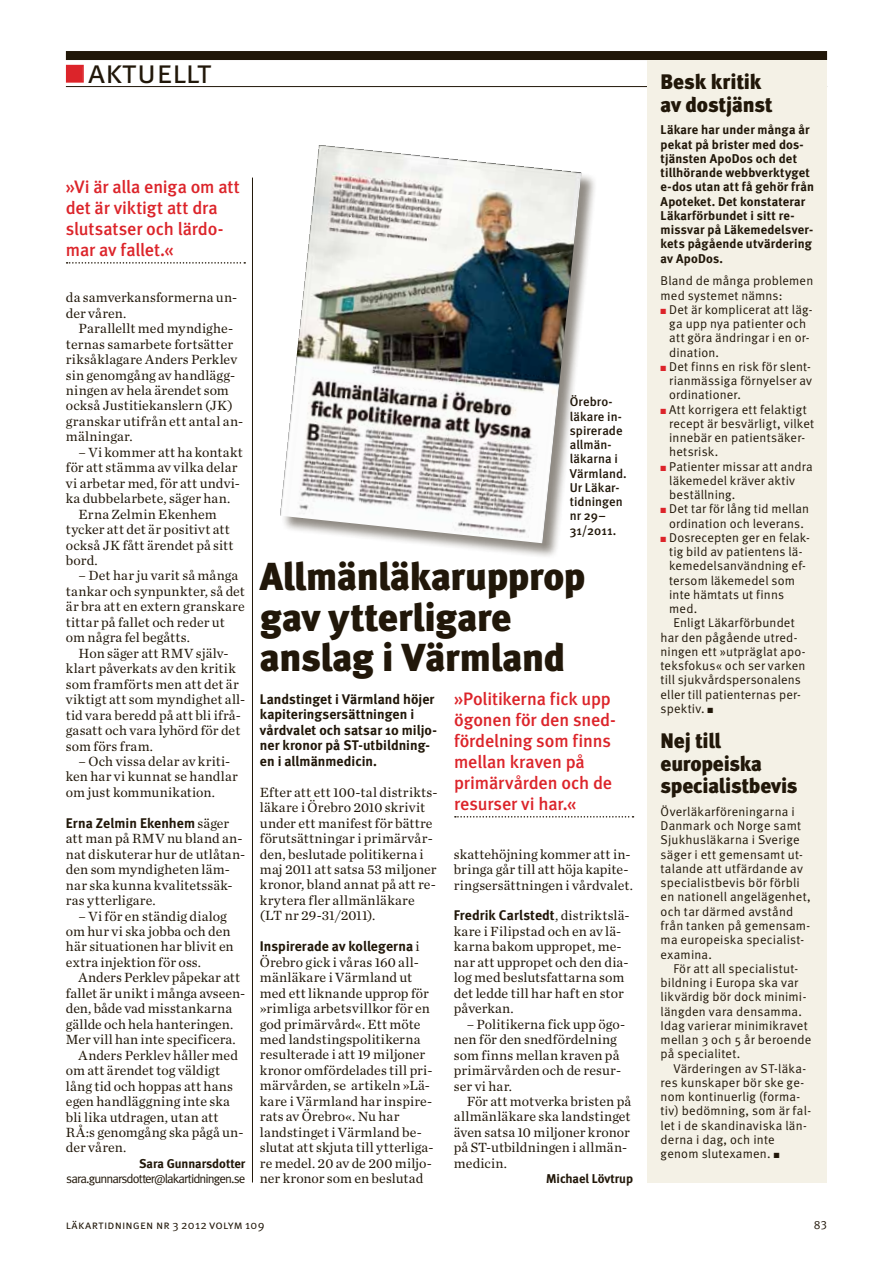
<style>
.page{position:relative;width:893px;height:1263px;background:#fff}
.page>*{position:absolute;margin:0;border:0;box-sizing:border-box;transform-origin:0 0}
.t1{font:39px/40.5px "Meta LT Black";letter-spacing:-.01em;color:#211709}
.t2{font:33px "Meta LT Normal Small Caps";color:#211709}
.t3{font:21px/22.5px "Meta LT Black";letter-spacing:-.01em;color:#211709}
.t4{font:18px/21px "Meta LT Medium";letter-spacing:-.01em;color:#dc242a}
.t5{font:13.95px/15.5px "Chronicle LT Text";letter-spacing:.01em;color:#211709}
.t6{font:13.95px/15.5px "Meta LT Bold";letter-spacing:.005em;color:#211709}
.t7{font:12.75px/14.2px "Meta LT Normal";letter-spacing:.015em;color:#211709}
.t8{font:12.75px/14.2px "Meta LT Bold";letter-spacing:.01em;color:#211709}
.t9{font:12.75px/14.2px "Meta LT Medium";letter-spacing:.005em;color:#211709}
.t10{font:12.75px "Meta LT Normal";letter-spacing:-.07em;color:#211709}
.t11{font:12px "Meta LT Normal Small Caps";letter-spacing:.02em;color:#211709}
.t12{font:12px "Meta LT Normal Utilities";color:#211709}
.s1{color:#dc242a}
.s2{font-family:"Chronicle LT Text"}
</style>
<div class="page">
<div style="left:66px;top:51px;width:761px;height:9px;background:#211709"></div>
<hr style="left:66px;top:86px;width:761px;height:1px;background:#211709">
<div style="left:66px;top:65px;width:18px;height:18px;border:2px solid #dc242a"></div>
<hr style="left:252px;top:178px;width:1px;height:1004px;background:#211709">
<svg style="left:67px;top:262px;width:178px;height:2px"></svg>
<div style="left:280px;top:145px;width:317px;height:414px;background:#211709;opacity:.5"></div>
<img style="left:280px;top:145px;width:301px;height:398px">
<div style="left:648px;top:60px;width:179px;height:1122px;background:#f4f1e6"></div>
<svg style="left:455px;top:816px;width:178px;height:1px"></svg>
<h2 class="t2" style="left:66px;top:52px;width:147px"><span class="s1">■</span> aktuellt</h2>
<p class="t4" style="left:66px;top:176px;width:176px">»Vi är alla eniga om att det är viktigt att dra slutsatser och lärdo&shy;mar av fallet.«</p>
<p class="t5" style="left:66px;top:290px;width:173px">da samverkansformerna un&shy;der våren.</p>
<p class="t5" style="left:66px;top:321px;width:179px;text-indent:13px">Parallellt med myndighe&shy;ternas samarbete fortsätter riksåklagare Anders Perklev sin genomgång av handlägg&shy;ningen av hela ärendet som också Justitiekanslern (JK) granskar utifrån ett antal an&shy;mälningar.</p>
<p class="t5" style="left:79px;top:444px;width:166px">– Vi kommer att ha kontakt</p>
<p class="t5" style="left:66px;top:460px;width:173px">för att stämma av vilka delar</p>
<p class="t5" style="left:66px;top:475px;width:176px">vi arbetar med, för att undvi-</p>
<p class="t5" style="left:66px;top:491px;width:166px">ka dubbelarbete, säger han.</p>
<p class="t5" style="left:79px;top:506px;width:139px">Erna Zelmin Ekenhem</p>
<p class="t5" style="left:66px;top:522px;width:166px">tycker att det är positivt att</p>
<p class="t5" style="left:66px;top:537px;width:169px">också JK fått ärendet på sitt</p>
<p class="t5" style="left:66px;top:552px;width:33px">bord.</p>
<p class="t5" style="left:66px;top:568px;width:181px;text-indent:13px">– Det har ju varit så många tankar och synpunkter, så det är bra att en extern granskare tittar på fallet och reder ut om några fel begåtts.</p>
<p class="t5" style="left:66px;top:645px;width:181px;text-indent:13px">Hon säger att RMV själv&shy;klart påverkats av den kritik som framförts men att det är viktigt att som myndighet all&shy;tid vara beredd på att bli ifrå&shy;gasatt och vara lyhörd för det som förs fram.</p>
<p class="t5" style="left:66px;top:753px;width:173px;text-indent:13px">– Och vissa delar av kriti&shy;ken har vi kunnat se handlar om just kommunikation.</p>
<p class="t6" style="left:66px;top:815px;width:165px">Erna Zelmin Ekenhem <span class="s2">säger</span></p>
<p class="t5" style="left:66px;top:831px;width:181px">att man på RMV nu bland an&shy;nat diskuterar hur de utlåtan&shy;den som myndigheten läm&shy;nar ska kunna kvalitetssäk&shy;ras ytterligare.</p>
<p class="t5" style="left:66px;top:908px;width:169px;text-indent:13px">– Vi för en ständig dialog om hur vi ska jobba och den här situationen har blivit en extra injektion för oss.</p>
<p class="t5" style="left:79px;top:970px;width:163px">Anders Perklev påpekar att</p>
<p class="t5" style="left:66px;top:985px;width:181px">fallet är unikt i många avseen-</p>
<p class="t5" style="left:66px;top:1001px;width:168px">den, både vad misstankarna</p>
<p class="t5" style="left:66px;top:1016px;width:169px">gällde och hela hanteringen.</p>
<p class="t5" style="left:66px;top:1032px;width:171px">Mer vill han inte specificera.</p>
<p class="t5" style="left:79px;top:1047px;width:161px">Anders Perklev håller med</p>
<p class="t5" style="left:66px;top:1062px;width:156px">om att ärendet tog väldigt</p>
<p class="t5" style="left:66px;top:1078px;width:169px">lång tid och hoppas att hans</p>
<p class="t5" style="left:66px;top:1093px;width:165px">egen handläggning inte ska</p>
<p class="t5" style="left:66px;top:1109px;width:154px">bli lika utdragen, utan att</p>
<p class="t5" style="left:66px;top:1124px;width:179px">RÅ:s genomgång ska pågå un-</p>
<p class="t5" style="left:66px;top:1140px;width:62px">der våren.</p>
<p class="t8" style="left:139px;top:1156px;width:108px">Sara Gunnarsdotter</p>
<p class="t10" style="left:66px;top:1171px;width:181px">sara.gunnarsdotter@lakartidningen.se</p>
<p class="t9" style="left:570px;top:395px;width:59px">Örebro&shy;läkare in&shy;spirerade allmän&shy;läkarna i<br>Värmland.<br>Ur Läkar&shy;tidningen nr 29–<br>31/2011.</p>
<h1 class="t1" style="left:260px;top:556px;width:327px">Allmänläkarupprop gav ytterligare anslag i Värmland</h1>
<p class="t6" style="left:260px;top:691px;width:179px">Landstinget i Värmland höjer kapiteringsersättningen i vårdvalet och satsar 10 miljo&shy;ner kronor på ST-utbildning&shy;en i allmänmedicin.</p>
<p class="t5" style="left:260px;top:784px;width:179px">Efter att ett 100-tal distrikts&shy;läkare i Örebro 2010 skrivit under ett manifest för bättre förutsättningar i primärvår&shy;den, beslutade politikerna i maj 2011 att satsa 53 miljoner kronor, bland annat på att re&shy;krytera fler allmänläkare (LT nr 29-31/2011).</p>
<p class="t6" style="left:260px;top:938px;width:161px">Inspirerade av kollegerna <span class="s2">i</span></p>
<p class="t5" style="left:260px;top:954px;width:175px">Örebro gick i våras 160 all&shy;mänläkare i Värmland ut med ett liknande upprop för »rimliga arbetsvillkor för en god primärvård«. Ett möte med landstingspolitikerna resulterade i att 19 miljoner kronor omfördelades till pri&shy;märvården, se artikeln »Lä&shy;kare i Värmland har inspire&shy;rats av Örebro«. Nu har landstinget i Värmland be&shy;slutat att skjuta till ytterliga&shy;re medel. 20 av de 200 miljo&shy;ner kronor som en beslutad</p>
<p class="t4" style="left:454px;top:688px;width:163px">»Politikerna fick upp ögonen för den sned&shy;fördelning som finns mellan kraven på primärvården och de resurser vi har.«</p>
<p class="t5" style="left:454px;top:846px;width:181px">skattehöjning kommer att in&shy;bringa går till att höja kapite&shy;ringsersättningen i vårdvalet.</p>
<p class="t6" style="left:454px;top:908px;width:177px">Fredrik Carlstedt<span class="s2">, distriktslä-</span></p>
<p class="t5" style="left:454px;top:923px;width:176px">kare i Filipstad och en av lä&shy;karna bakom uppropet, me&shy;nar att uppropet och den dia&shy;log med beslutsfattarna som det ledde till har haft en stor påverkan.</p>
<p class="t5" style="left:454px;top:1016px;width:173px;text-indent:13px">– Politikerna fick upp ögo&shy;nen för den snedfördelning som finns mellan kraven på primärvården och de resur&shy;ser vi har.</p>
<p class="t5" style="left:454px;top:1093px;width:179px;text-indent:13px">För att motverka bristen på allmänläkare ska landstinget även satsa 10 miljoner kronor på ST-utbildningen i allmän&shy;medicin.</p>
<p class="t8" style="left:546px;top:1171px;width:88px">Michael Lövtrup</p>
<h3 class="t3" style="left:661px;top:70px;width:114px">Besk kritik av dostjänst</h3>
<p class="t8" style="left:661px;top:123px;width:155px">Läkare har under många år pekat på brister med dos&shy;tjänsten ApoDos och det tillhörande webbverktyget e-dos utan att få gehör från<br>Apoteket. Det konstaterar<br>Läkarförbundet i sitt re&shy;missvar på Läkemedelsver&shy;kets pågående utvärdering av ApoDos.</p>
<p class="t7" style="left:661px;top:274px;width:154px">Bland de många problemen med systemet nämns:</p>
<p class="t7" style="left:669px;top:302px;width:145px;text-indent:-9px"><span class="s1">■</span> Det är komplicerat att läg&shy;ga upp nya patienter och att göra ändringar i en or&shy;dination.</p>
<p class="t7" style="left:669px;top:359px;width:144px;text-align:justify;text-indent:-9px"><span class="s1">■</span> Det finns en risk för slent&shy;rianmässiga förnyelser av ordinationer.</p>
<p class="t7" style="left:669px;top:402px;width:146px;text-indent:-9px"><span class="s1">■</span> Att korrigera ett felaktigt recept är besvärligt, vilket innebär en patientsäker&shy;hetsrisk.</p>
<p class="t7" style="left:669px;top:459px;width:145px;text-indent:-9px"><span class="s1">■</span> Patienter missar att andra läkemedel kräver aktiv beställning.</p>
<p class="t7" style="left:661px;top:502px;width:150px;text-align:center"><span class="s1">■</span> Det tar för lång tid mellan ordination och leverans.</p>
<p class="t7" style="left:661px;top:530px;width:151px"><span class="s1">■</span> Dosrecepten ger en felak-</p>
<p class="t7" style="left:669px;top:544px;width:135px">tig bild av patientens lä-</p>
<p class="t7" style="left:669px;top:559px;width:138px">kemedelsanvändning ef-</p>
<p class="t7" style="left:669px;top:573px;width:127px">tersom läkemedel som</p>
<p class="t7" style="left:669px;top:587px;width:116px">inte hämtats ut finns</p>
<p class="t7" style="left:669px;top:601px;width:29px">med.</p>
<p class="t7" style="left:673px;top:616px;width:123px">Enligt Läkarförbundet</p>
<p class="t7" style="left:661px;top:630px;width:138px">har den pågående utred-</p>
<p class="t7" style="left:661px;top:644px;width:146px">ningen ett »utpräglat apo-</p>
<p class="t7" style="left:661px;top:658px;width:146px">teksfokus« och ser varken</p>
<p class="t7" style="left:661px;top:673px;width:142px">till sjukvårdspersonalens</p>
<p class="t7" style="left:661px;top:687px;width:142px">eller till patienternas per-</p>
<p class="t7" style="left:661px;top:701px;width:54px">spektiv. ■</p>
<h3 class="t3" style="left:661px;top:729px;width:138px">Nej till europeiska specialistbevis</h3>
<p class="t7" style="left:661px;top:804px;width:152px">Överläkarföreningarna i<br>Danmark och Norge samt<br>Sjukhusläkarna i Sverige säger i ett gemensamt ut&shy;talande att utfärdande av specialistbevis bör förbli en nationell angelägenhet, och tar därmed avstånd från tanken på gemensam&shy;ma europeiska specialist&shy;examina.</p>
<p class="t7" style="left:661px;top:961px;width:152px;text-indent:13px">För att all specialistut&shy;bildning i Europa ska var likvärdig bör dock minimi&shy;längden vara densamma.<br>Idag varierar minimikravet mellan 3 och 5 år beroende på specialitet.</p>
<p class="t7" style="left:661px;top:1061px;width:152px;text-indent:13px">Värderingen av ST-läka&shy;res kunskaper bör ske ge&shy;nom kontinuerlig (forma&shy;tiv) bedömning, som är fal&shy;let i de skandinaviska län&shy;derna i dag, och inte genom slutexamen. ■</p>
<p class="t11" style="left:66px;top:1218px;width:200px">läkartidningen nr 3 2012 volym 109</p>
<p class="t12" style="left:814px;top:1218px;width:15px">83</p>
</div>
